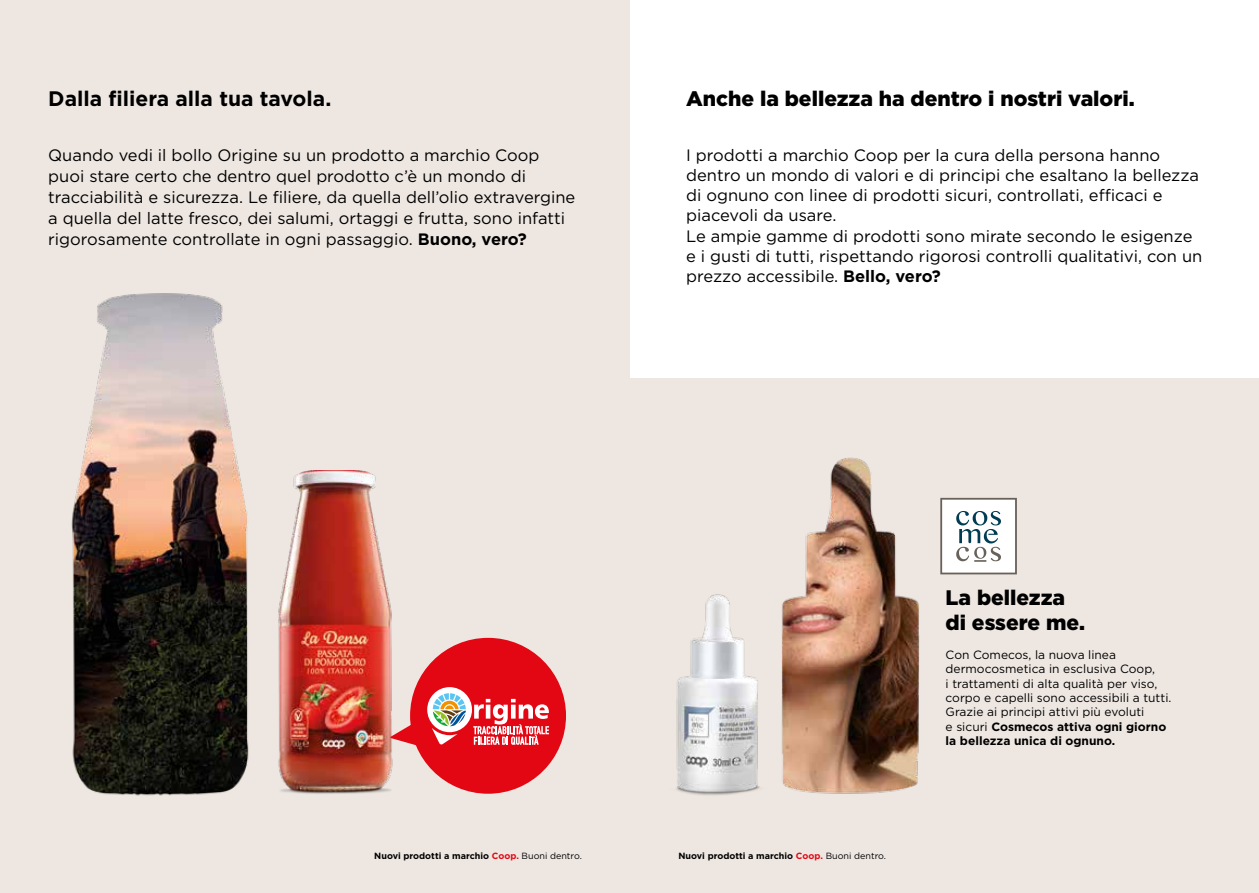
<style>
.page{position:relative;width:1259px;height:893px;background:#fff}
.page>*{position:absolute;margin:0;border:0;box-sizing:border-box;transform-origin:0 0}
.t1{font:900 21px/25.2px "Gotham";color:#000}
.t2{font:700 21px "Gotham";color:#000}
.t3{font:16.5px/20.2px "Gotham";color:#000}
.t4{font:12px/14.4px "Gotham";color:#000}
.t5{font:700 9px "Gotham";color:#000}
.s1{font-weight:700}
.s2{color:#e30613}
.s3{font-weight:400}
</style>
<div class="page">
<div style="left:609px;top:378px;width:650px;height:515px;background:#eee7e1"></div>
<div style="left:0;top:0;width:629px;height:893px;background:#eee7e1"></div>
<img style="left:781px;top:457px;width:164px;height:337px">
<img style="left:283px;top:471px;width:110px;height:323px">
<div style="left:410px;top:638px;width:156px;height:156px;background:#e30613;border-radius:50%"></div>
<svg style="left:390px;top:684px;width:160px;height:63px"></svg>
<img style="left:71px;top:293px;width:212px;height:503px">
<svg style="left:940px;top:498px;width:77px;height:76px;background:#d9ddde"></svg>
<img style="left:676px;top:594px;width:84px;height:201px">
<p class="t2" style="left:48px;top:86px;width:284px">Dalla filiera alla tua tavola.</p>
<p class="t3" style="left:48px;top:144px;width:528px;line-height:21px">Quando vedi il bollo Origine su un prodotto a marchio Coop puoi stare certo che dentro quel prodotto c’è un mondo di tracciabilità e sicurezza. Le filiere, da quella dell’olio extravergine a quella del latte fresco, dei salumi, ortaggi e frutta, sono infatti rigorosamente controllate in ogni passaggio. <span class="s1">Buono, vero?</span></p>
<p class="t1" style="left:686px;top:86px;width:450px">Anche la bellezza ha dentro i nostri valori.</p>
<p class="t3" style="left:686px;top:144px;width:517px">I prodotti a marchio Coop per la cura della persona hanno dentro un mondo di valori e di principi che esaltano la bellezza di ognuno con linee di prodotti sicuri, controllati, efficaci e piacevoli da usare.<br>Le ampie gamme di prodotti sono mirate secondo le esigenze e i gusti di tutti, rispettando rigorosi controlli qualitativi, con un prezzo accessibile. <span class="s1">Bello, vero?</span></p>
<p class="t1" style="left:945px;top:584px;width:141px">La bellezza di essere me.</p>
<p class="t4" style="left:945px;top:647px;width:227px">Con Comecos, la nuova linea dermocosmetica in esclusiva Coop,<br>i trattamenti di alta qualità per viso, corpo e capelli sono accessibili a tutti.<br>Grazie ai principi attivi più evoluti<br>e sicuri <span class="s1">Cosmecos attiva ogni giorno la bellezza unica di ognuno.</span></p>
<p class="t5" style="left:374px;top:850px;width:209px">Nuovi prodotti a marchio <span class="s2">Coop.</span> <span class="s3">Buoni dentro.</span></p>
<p class="t5" style="left:678px;top:850px;width:209px">Nuovi prodotti a marchio <span class="s2">Coop.</span> <span class="s3">Buoni dentro.</span></p>
</div>
